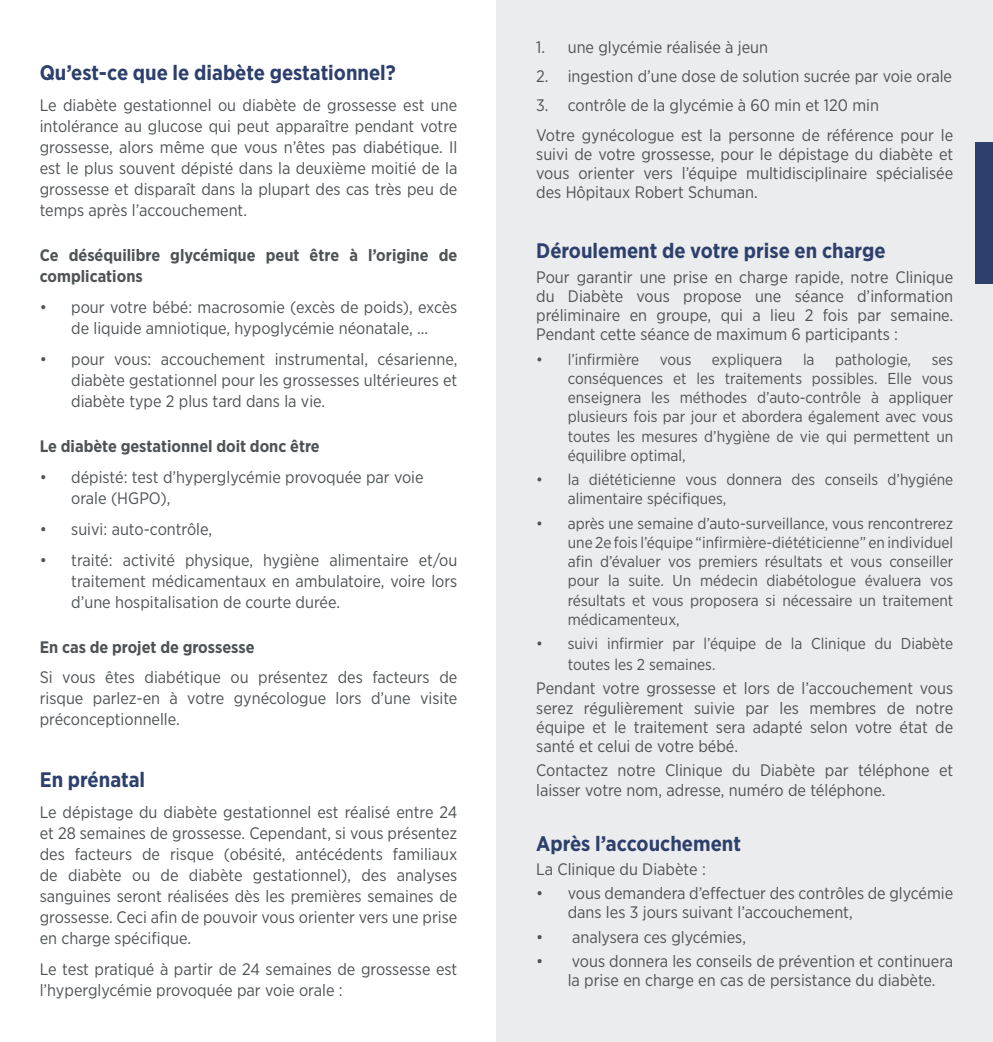
<style>
.page{position:relative;width:993px;height:1042px;background:#fff}
.page>*{position:absolute;margin:0;border:0;box-sizing:border-box;transform-origin:0 0}
.t1{font:700 21px "Gotham Narrow";color:#2d3f6c}
.t2{font:16.62px/21px "Gotham Narrow";color:#4f5355;text-align:justify}
.t3{font:700 16.62px/21px "Gotham Narrow";color:#4f5355}
.t4{font:15.75px/19.2px "Gotham Narrow";color:#4f5355;text-align:justify}
</style>
<div class="page">
<div style="left:496px;top:0;width:496px;height:1042px;background:#ebeced"></div>
<div style="left:974px;top:142px;width:18px;height:142px;background:#2d3f6c"></div>
<p class="t1" style="left:40px;top:59px;width:357px">Qu’est-ce que le diabète gestationnel?</p>
<p class="t2" style="left:40px;top:94px;width:419px">Le diabète gestationnel ou diabète de grossesse est une intolérance au glucose qui peut apparaître pendant votre grossesse, alors même que vous n’êtes pas diabétique. Il est le plus souvent dépisté dans la deuxième moitié de la grossesse et disparaît dans la plupart des cas très peu de temps après l’accouchement.</p>
<p class="t3" style="left:40px;top:244px;width:419px">Ce déséquilibre glycémique peut être à l’origine de complications</p>
<p class="t2" style="left:40px;top:296px;width:419px;text-align:center">• pour votre bébé: macrosomie (excès de poids), excès de liquide amniotique, hypoglycémie néonatale, ...</p>
<p class="t2" style="left:71px;top:348px;width:387px;text-indent:-32px">• pour vous: accouchement instrumental, césarienne, diabète gestationnel pour les grossesses ultérieures et diabète type 2 plus tard dans la vie.</p>
<p class="t3" style="left:40px;top:435px;width:281px">Le diabète gestationnel doit donc être</p>
<p class="t2" style="left:71px;top:466px;width:354px;text-indent:-32px">• dépisté: test d’hyperglycémie provoquée par voie orale (HGPO),</p>
<p class="t2" style="left:40px;top:518px;width:174px">• suivi: auto-contrôle,</p>
<p class="t2" style="left:71px;top:549px;width:387px;text-indent:-32px">• traité: activité physique, hygiène alimentaire et/ou traitement médicamentaux en ambulatoire, voire lors d’une hospitalisation de courte durée.</p>
<p class="t3" style="left:40px;top:636px;width:216px">En cas de projet de grossesse</p>
<p class="t2" style="left:40px;top:667px;width:419px">Si vous êtes diabétique ou présentez des facteurs de risque parlez-en à votre gynécologue lors d’une visite préconceptionnelle.</p>
<p class="t1" style="left:40px;top:766px;width:107px">En prénatal</p>
<p class="t2" style="left:40px;top:801px;width:419px">Le dépistage du diabète gestationnel est réalisé entre 24 et 28 semaines de grossesse. Cependant, si vous présentez des facteurs de risque (obésité, antécédents familiaux de diabète ou de diabète gestationnel), des analyses sanguines seront réalisées dès les premières semaines de grossesse. Ceci afin de pouvoir vous orienter vers une prise en charge spécifique.</p>
<p class="t2" style="left:40px;top:958px;width:419px">Le test pratiqué à partir de 24 semaines de grossesse est l’hyperglycémie provoquée par voie orale :</p>
<p class="t2" style="left:536px;top:36px;width:233px">1. une glycémie réalisée à jeun</p>
<p class="t2" style="left:536px;top:65px;width:417px">2. ingestion d’une dose de solution sucrée par voie orale</p>
<p class="t2" style="left:536px;top:95px;width:344px">3. contrôle de la glycémie à 60 min et 120 min</p>
<p class="t2" style="left:536px;top:125px;width:418px;line-height:19.2px">Votre gynécologue est la personne de référence pour le suivi de votre grossesse, pour le dépistage du diabète et vous orienter vers l’équipe multidisciplinaire spécialisée des Hôpitaux Robert Schuman.</p>
<p class="t1" style="left:536px;top:237px;width:351px">Déroulement de votre prise en charge</p>
<p class="t2" style="left:536px;top:267px;width:418px;line-height:19.2px">Pour garantir une prise en charge rapide, notre Clinique du Diabète vous propose une séance d’information préliminaire en groupe, qui a lieu 2 fois par semaine.<br>Pendant cette séance de maximum 6 participants :</p>
<p class="t4" style="left:536px;top:349px;width:105px">• l’infirmière</p>
<p class="t4" style="left:659px;top:349px;width:33px">vous</p>
<p class="t4" style="left:711px;top:349px;width:72px">expliquera</p>
<p class="t4" style="left:802px;top:349px;width:13px">la</p>
<p class="t4" style="left:834px;top:349px;width:77px">pathologie,</p>
<p class="t4" style="left:567px;top:349px;width:387px;text-indent:364px">ses conséquences et les traitements possibles. Elle vous enseignera les méthodes d’auto-contrôle à appliquer plusieurs fois par jour et abordera également avec vous toutes les mesures d’hygiène de vie qui permettent un équilibre optimal,</p>
<p class="t4" style="left:567px;top:469px;width:387px;text-indent:-32px">• la diététicienne vous donnera des conseils d’hygiéne alimentaire spécifiques,</p>
<p class="t4" style="left:567px;top:513px;width:387px;text-indent:-32px">• après une semaine d’auto-surveillance, vous rencontrerez une 2e fois l’équipe “infirmière-diététicienne” en individuel afin d’évaluer vos premiers résultats et vous conseiller pour la suite. Un médecin diabétologue évaluera vos résultats et vous proposera si nécessaire un traitement médicamenteux,</p>
<p class="t4" style="left:567px;top:633px;width:387px;line-height:21px;text-indent:-32px">• suivi infirmier par l’équipe de la Clinique du Diabète toutes les 2 semaines.</p>
<p class="t2" style="left:536px;top:678px;width:418px;line-height:19.2px">Pendant votre grossesse et lors de l’accouchement vous serez régulièrement suivie par les membres de notre équipe et le traitement sera adapté selon votre état de santé et celui de votre bébé.</p>
<p class="t2" style="left:536px;top:760px;width:418px;line-height:19.2px">Contactez notre Clinique du Diabète par téléphone et laisser votre nom, adresse, numéro de téléphone.</p>
<p class="t1" style="left:536px;top:830px;width:206px">Après l’accouchement</p>
<p class="t2" style="left:536px;top:858px;width:171px">La Clinique du Diabète :</p>
<p class="t2" style="left:567px;top:883px;width:387px;line-height:19.2px;text-indent:-32px">• vous demandera d’effectuer des contrôles de glycémie dans les 3 jours suivant l’accouchement,</p>
<p class="t2" style="left:536px;top:926px;width:211px">• analysera ces glycémies,</p>
<p class="t2" style="left:567px;top:951px;width:387px;line-height:19.2px;text-indent:-32px">• vous donnera les conseils de prévention et continuera la prise en charge en cas de persistance du diabète.</p>
</div>
